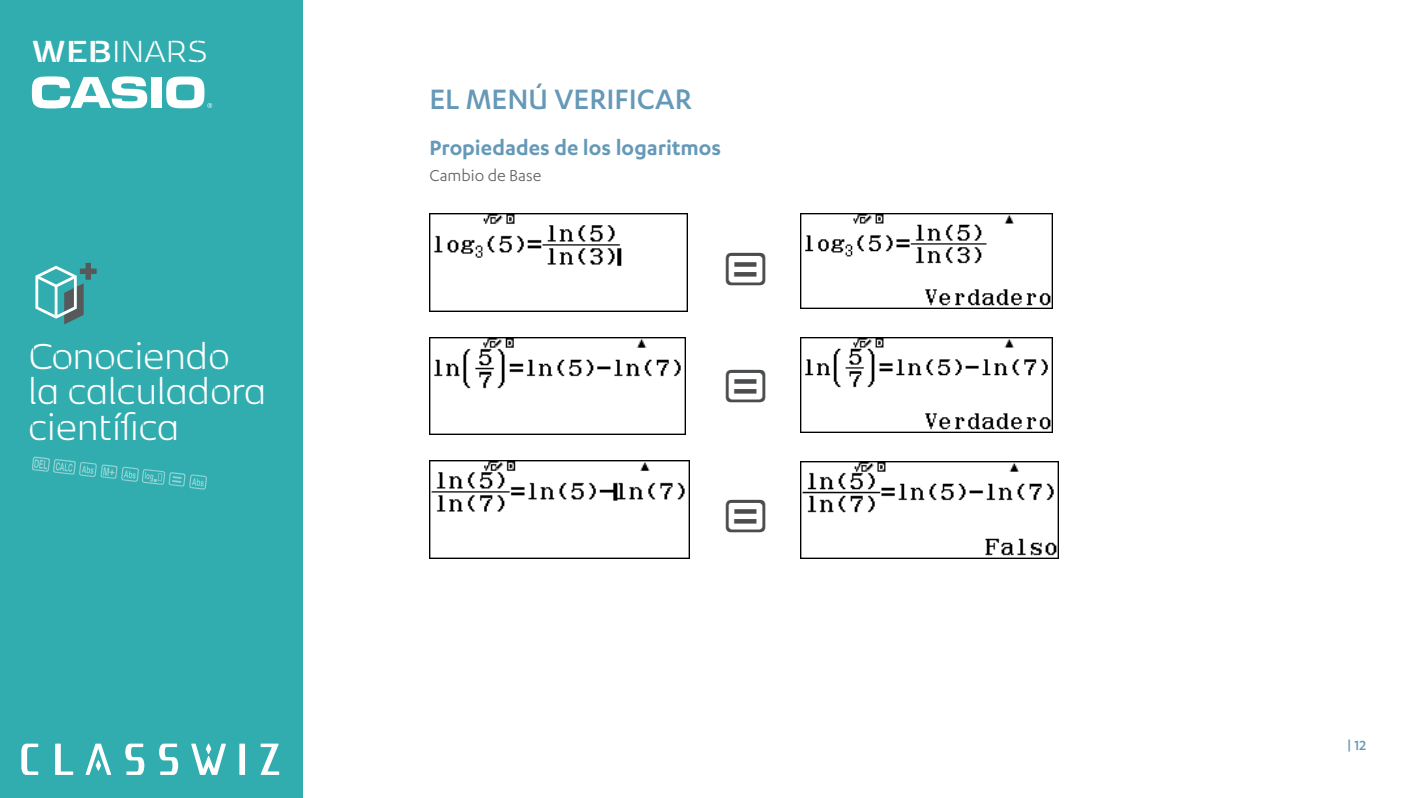
<style>
.page{position:relative;width:1418px;height:798px;background:#fff}
.page>*{position:absolute;margin:0;border:0;box-sizing:border-box;transform-origin:0 0}
.t1{font:300 42.25px/35.5px "Kobenhavn Sans Stencil";color:#fff}
.t2{font:300 35.88px "Kobenhavn Sans Stencil";color:#fff}
.t3{font:34.5px "CASIO Class Wiz";color:#4b4c4d}
.t4{font:500 32.5px "Karbon";color:#6599b7}
.t5{font:600 23.75px "Karbon";color:#6599b7}
.t6{font:18.25px "Karbon";color:#636366}
.t7{font:500 15.38px "Karbon";color:#6599b7}
.s1{font-weight:700}
</style>
<div class="page">
<img style="left:429px;top:214px;width:258px;height:97px">
<img style="left:429px;top:337px;width:256px;height:97px">
<img style="left:429px;top:460px;width:260px;height:98px">
<img style="left:801px;top:214px;width:251px;height:94px">
<img style="left:801px;top:337px;width:251px;height:95px">
<img style="left:801px;top:461px;width:257px;height:97px">
<div style="left:0;top:0;width:302px;height:797px;background:#32adaf"></div>
<svg style="left:191px;top:743px;width:35px;height:31px"></svg>
<svg style="left:86px;top:743px;width:25px;height:31px"></svg>
<svg style="left:55px;top:743px;width:18px;height:31px"></svg>
<svg style="left:21px;top:743px;width:17px;height:31px"></svg>
<svg style="left:125px;top:743px;width:19px;height:31px"></svg>
<svg style="left:159px;top:743px;width:19px;height:31px"></svg>
<div style="left:239px;top:743px;width:6px;height:31px;background:#fff"></div>
<svg style="left:260px;top:743px;width:19px;height:31px"></svg>
<div style="left:151px;top:77px;width:10px;height:31px;background:#fff"></div>
<svg style="left:32px;top:76px;width:116px;height:33px"></svg>
<svg style="left:166px;top:76px;width:46px;height:32px"></svg>
<svg style="left:35px;top:263px;width:62px;height:61px"></svg>
<svg style="left:32px;top:456px;width:175px;height:33px"></svg>
<p class="t2" style="left:32px;top:28px;width:177px"><span class="s1">WEB</span>INARS</p>
<p class="t1" style="left:28px;top:335px;width:239px">Conociendo la calculadora científica</p>
<p class="t4" style="left:429px;top:80px;width:264px">EL MENÚ VERIFICAR</p>
<p class="t5" style="left:429px;top:134px;width:293px">Propiedades de los logaritmos</p>
<p class="t6" style="left:429px;top:165px;width:113px">Cambio de Base</p>
<p class="t3" style="left:719px;top:245px;width:52px">=</p>
<p class="t3" style="left:719px;top:362px;width:52px">=</p>
<p class="t3" style="left:719px;top:491px;width:52px">=</p>
<p class="t7" style="left:1347px;top:736px;width:20px">| 12</p>
</div>
